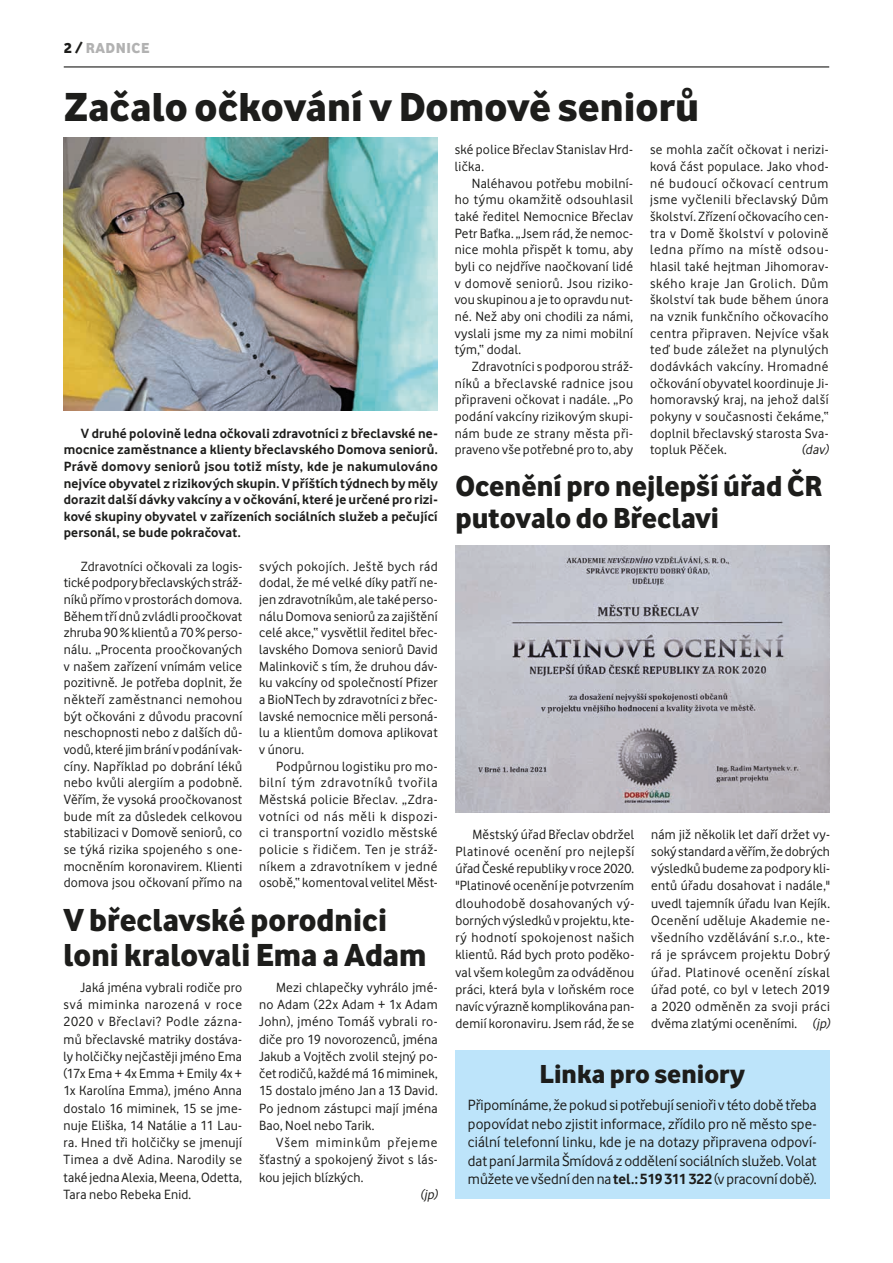
<style>
.page{position:relative;width:893px;height:1263px;background:#fff}
.page>*{position:absolute;margin:0;border:0;box-sizing:border-box;transform-origin:0 0}
.t1{font:42px "Vodafone Ex B";color:#1d1d1b}
.t2{font:33px/34.5px "Vodafone Ex B";color:#1d1d1b}
.t3{font:30px/31.5px "Vodafone Ex B";color:#1d1d1b}
.t4{font:27px "Vodafone Ex B";color:#1d1d1b}
.t5{font:15.3px/18.5px "Vodafone Rg";color:#1d1d1b;text-align:justify}
.t6{font:15px "Vodafone Ex B";letter-spacing:.04em;color:#b2b2b2}
.t7{font:13.8px/16.6px "Vodafone Rg";letter-spacing:.015em;color:#1d1d1b;text-align:justify}
.t8{font:700 13.8px/16.6px "Vodafone Rg";letter-spacing:.01em;color:#1d1d1b;text-align:justify}
.t9{font:italic 13.8px "Vodafone Rg";color:#1d1d1b}
.s1{color:#1d1d1b}
.s2{font-style:italic}
.s3{font-weight:700}
</style>
<div class="page">
<hr style="left:64px;top:66px;width:765px;height:2px;background:#1d1d1b">
<img style="left:64px;top:138px;width:374px;height:273px">
<div style="left:455px;top:1050px;width:374px;height:149px;background:#bde4fa"></div>
<img style="left:455px;top:545px;width:375px;height:267px">
<p class="t6" style="left:64px;top:39px;width:87px"><span class="s1">2 /</span> RADNICE</p>
<h1 class="t1" style="left:64px;top:80px;width:637px">Začalo očkování v Domově seniorů</h1>
<p class="t8" style="left:64px;top:424px;width:375px;text-indent:17px">V druhé polovině ledna očkovali zdravotníci z břeclavské ne&shy;mocnice zaměstnance a klienty břeclavského Domova seniorů.<br>Právě domovy seniorů jsou totiž místy, kde je nakumulováno nejvíce obyvatel z rizikových skupin. V příštích týdnech by měly dorazit další dávky vakcíny a v očkování, které je určené pro rizi&shy;kové skupiny obyvatel v zařízeních sociálních služeb a pečující personál, se bude pokračovat.</p>
<p class="t7" style="left:64px;top:558px;width:180px;text-indent:17px">Zdravotníci očkovali za logis&shy;tické podpory břeclavských stráž&shy;níků přímo v prostorách domova.<br>Během tří dnů zvládli proočkovat zhruba 90 % klientů a 70 % perso&shy;nálu. „Procenta proočkovaných v našem zařízení vnímám velice pozitivně. Je potřeba doplnit, že někteří zaměstnanci nemohou být očkováni z důvodu pracovní neschopnosti nebo z dalších dů&shy;vodů, které jim brání v podání vak&shy;cíny. Například po dobrání léků nebo kvůli alergiím a podobně.<br>Věřím, že vysoká proočkovanost bude mít za důsledek celkovou stabilizaci v Domově seniorů, co se týká rizika spojeného s one&shy;mocněním koronavirem. Klienti domova jsou očkovaní přímo na</p>
<p class="t7" style="left:259px;top:558px;width:180px">svých pokojích. Ještě bych rád dodal, že mé velké díky patří ne&shy;jen zdravotníkům, ale také perso&shy;nálu Domova seniorů za zajištění celé akce,“ vysvětlil ředitel břec&shy;lavského Domova seniorů David Malinkovič s tím, že druhou dáv&shy;ku vakcíny od společností Pfizer a BioNTech by zdravotníci z břec&shy;lavské nemocnice měli personá&shy;lu a klientům domova aplikovat v únoru.</p>
<p class="t7" style="left:259px;top:758px;width:180px;text-indent:17px">Podpůrnou logistiku pro mo&shy;bilní tým zdravotníků tvořila Městská policie Břeclav. „Zdra&shy;votníci od nás měli k dispozi&shy;ci transportní vozidlo městské policie s řidičem. Ten je stráž&shy;níkem a zdravotníkem v jedné osobě,“ komentoval velitel Měst-</p>
<h2 class="t2" style="left:64px;top:902px;width:365px">V břeclavské porodnici loni kralovali Ema a Adam</h2>
<p class="t7" style="left:64px;top:978px;width:180px;line-height:17.2px;text-indent:17px">Jaká jména vybrali rodiče pro svá miminka narozená v roce 2020 v Břeclavi? Podle zázna&shy;mů břeclavské matriky dostáva&shy;ly holčičky nejčastěji jméno Ema (17x Ema + 4x Emma + Emily 4x + 1x Karolína Emma), jméno Anna dostalo 16 miminek, 15 se jme&shy;nuje Eliška, 14 Natálie a 11 Lau&shy;ra. Hned tři holčičky se jmenují Timea a dvě Adina. Narodily se také jedna Alexia, Meena, Odetta, Tara nebo Rebeka Enid.</p>
<p class="t7" style="left:259px;top:978px;width:180px;line-height:17.2px;text-indent:17px">Mezi chlapečky vyhrálo jmé&shy;no Adam (22x Adam + 1x Adam John), jméno Tomáš vybrali ro&shy;diče pro 19 novorozenců, jména Jakub a Vojtěch zvolil stejný po&shy;čet rodičů, každé má 16 miminek, 15 dostalo jméno Jan a 13 David.<br>Po jednom zástupci mají jména Bao, Noel nebo Tarik.</p>
<p class="t7" style="left:259px;top:1134px;width:180px;line-height:17.2px;text-indent:17px">Všem miminkům přejeme šťastný a spokojený život s lás&shy;kou jejich blízkých.</p>
<p class="t9" style="left:420px;top:1186px;width:22px">(j p)</p>
<p class="t7" style="left:455px;top:141px;width:180px">ské police Břeclav Stanislav Hrd&shy;lička.</p>
<p class="t7" style="left:455px;top:175px;width:180px;text-indent:17px">Naléhavou potřebu mobilní&shy;ho týmu okamžitě odsouhlasil také ředitel Nemocnice Břeclav Petr Baťka. „Jsem rád, že nemoc&shy;nice mohla přispět k tomu, aby byli co nejdříve naočkovaní lidé v domově seniorů. Jsou riziko&shy;vou skupinou a je to opravdu nut&shy;né. Než aby oni chodili za námi, vyslali jsme my za nimi mobilní tým,“ dodal.</p>
<p class="t7" style="left:455px;top:358px;width:180px;text-indent:17px">Zdravotníci s podporou stráž&shy;níků a břeclavské radnice jsou připraveni očkovat i nadále. „Po podání vakcíny rizikovým skupi&shy;nám bude ze strany města při&shy;praveno vše potřebné pro to, aby</p>
<p class="t7" style="left:650px;top:141px;width:180px">se mohla začít očkovat i nerizi&shy;ková část populace. Jako vhod&shy;né budoucí očkovací centrum jsme vyčlenili břeclavský Dům školství. Zřízení očkovacího cen&shy;tra v Domě školství v polovině ledna přímo na místě odsou&shy;hlasil také hejtman Jihomorav&shy;ského kraje Jan Grolich. Dům školství tak bude během února na vznik funkčního očkovacího centra připraven. Nejvíce však teď bude záležet na plynulých dodávkách vakcíny. Hromadné očkování obyvatel koordinuje Ji&shy;homoravský kraj, na jehož další pokyny v současnosti čekáme,“ doplnil břeclavský starosta Sva&shy;topluk Pěček.</p>
<p class="t9" style="left:802px;top:442px;width:31px">(dav)</p>
<h3 class="t3" style="left:455px;top:469px;width:368px">Ocenění pro nejlepší úřad ČR putovalo do Břeclavi</h3>
<p class="t7" style="left:455px;top:825px;width:180px;line-height:17.2px;text-indent:17px">Městský úřad Břeclav obdržel Platinové ocenění pro nejlepší úřad České republiky v roce 2020. "Platinové ocenění je potvrzením dlouhodobě dosahovaných vý&shy;borných výsledků v projektu, kte&shy;rý hodnotí spokojenost našich klientů. Rád bych proto poděko&shy;val všem kolegům za odváděnou práci, která byla v loňském roce navíc výrazně komplikována pan&shy;demií koronaviru. Jsem rád, že se</p>
<p class="t7" style="left:651px;top:825px;width:183px;line-height:17.2px;text-align:left">nám již několik let daří držet vy&shy;soký standard a věřím, že dobrých výsledků budeme za podpory kli&shy;entů úřadu dosahovat i nadále," uvedl tajemník úřadu Ivan Kejík.<br>Ocenění uděluje Akademie ne&shy;všedního vzdělávání s.r.o., kte&shy;rá je správcem projektu Dobrý úřad. Platinové ocenění získal úřad poté, co byl v letech 2019 a 2020 odměněn za svoji práci dvěma zlatými oceněními. <span class="s2">(jp)</span></p>
<h3 class="t4" style="left:539px;top:1057px;width:207px">Linka pro seniory</h3>
<p class="t5" style="left:468px;top:1096px;width:350px">Připomínáme, že pokud si potřebují senioři v této době třeba popovídat nebo zjistit informace, zřídilo pro ně město spe&shy;ciální telefonní linku, kde je na dotazy připravena odpoví&shy;dat paní Jarmila Šmídová z oddělení sociálních služeb. Volat můžete ve všední den na <span class="s3">tel.: 519 311 322</span> (v pracovní době).</p>
</div>
